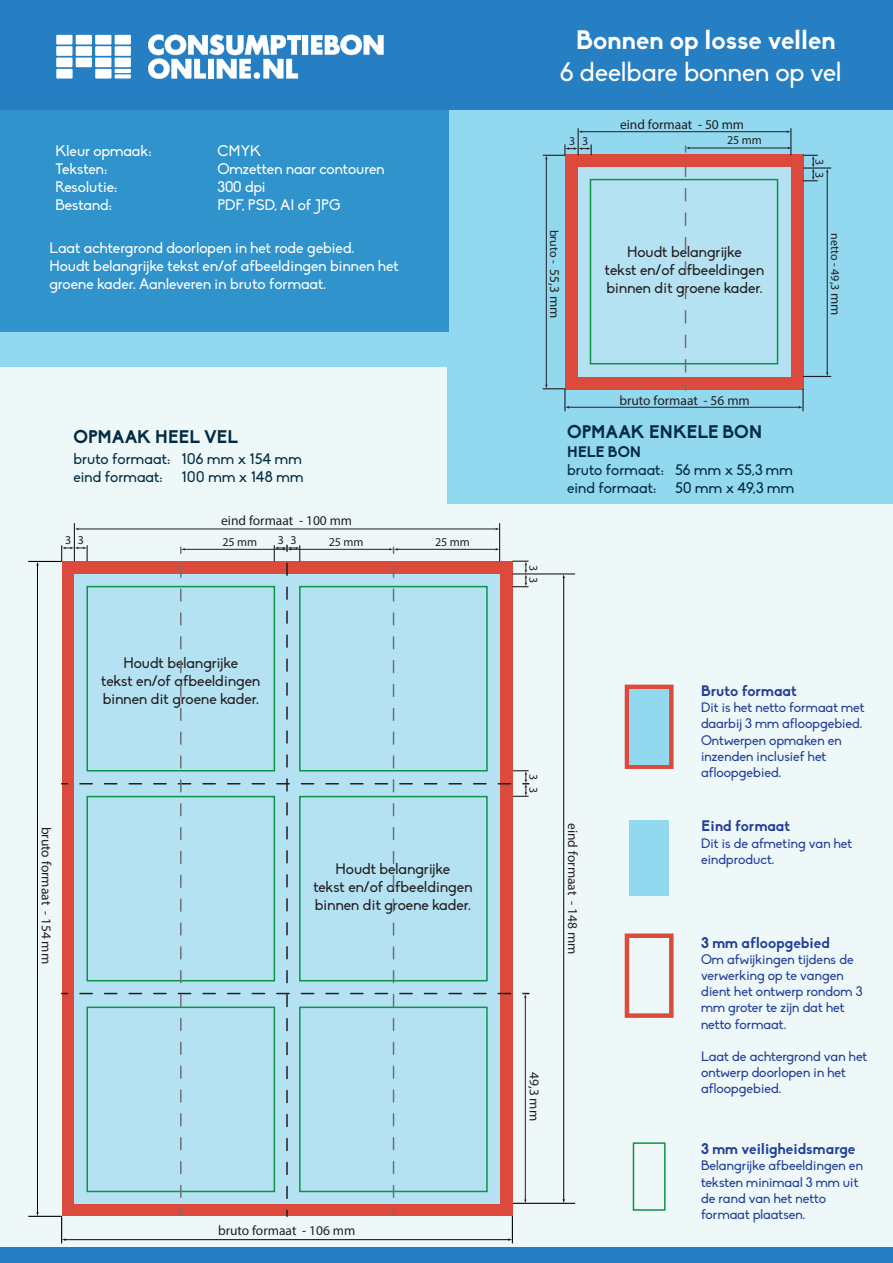
<style>
.page{position:relative;width:893px;height:1263px;background:#fff}
.page>*{position:absolute;margin:0;border:0;box-sizing:border-box;transform-origin:0 0}
.t1{font:26.25px "Biko";color:#fff}
.t2{font:700 26.25px "Biko";color:#fff}
.t3{font:700 18px "Biko";letter-spacing:-.005em;color:#032c44}
.t4{font:15px/18px "Biko";color:#fff}
.t5{font:15px/18px "Biko";color:#231f20;text-align:center}
.t6{font:15px/18px "Biko";letter-spacing:.01em;color:#032c44}
.t7{font:700 15px "Biko";color:#223f99}
.t8{font:700 15px "Biko";letter-spacing:.005em;color:#032c44}
.t9{font:13.5px/16.2px "Biko";color:#223f99}
.t10{font:13.5px "Myriad Pro";color:#231f20}
.t11{font:12px "Myriad Pro";color:#231f20}
.s1{font-size:13.5px}
</style>
<div class="page">
<div style="left:0;top:359px;width:893px;height:904px;background:#eff8f8"></div>
<div style="left:0;top:109px;width:893px;height:257px;background:#92d8ef"></div>
<div style="left:447px;top:175px;width:446px;height:328px;background:#92d8ef"></div>
<div style="left:0;top:109px;width:449px;height:222px;background:#3093cc"></div>
<div style="left:0;top:0;width:893px;height:109px;background:#277fc3"></div>
<div style="left:56px;top:69px;width:17px;height:10px;background:#fff"></div>
<div style="left:95px;top:69px;width:17px;height:10px;background:#fff"></div>
<div style="left:56px;top:58px;width:16px;height:9px;background:#fff"></div>
<div style="left:76px;top:58px;width:16px;height:9px;background:#fff"></div>
<div style="left:95px;top:58px;width:16px;height:9px;background:#fff"></div>
<div style="left:115px;top:58px;width:16px;height:9px;background:#fff"></div>
<div style="left:56px;top:46px;width:16px;height:10px;background:#fff"></div>
<div style="left:76px;top:46px;width:16px;height:10px;background:#fff"></div>
<div style="left:95px;top:46px;width:16px;height:10px;background:#fff"></div>
<div style="left:115px;top:46px;width:16px;height:10px;background:#fff"></div>
<div style="left:56px;top:35px;width:16px;height:10px;background:#fff"></div>
<div style="left:76px;top:35px;width:16px;height:10px;background:#fff"></div>
<div style="left:95px;top:35px;width:16px;height:10px;background:#fff"></div>
<div style="left:115px;top:35px;width:16px;height:10px;background:#fff"></div>
<div style="left:115px;top:74px;width:16px;height:5px;background:#fff"></div>
<hr style="left:115px;top:69px;width:16px;height:4px;background:#fff">
<svg style="left:148px;top:34px;width:236px;height:45px"></svg>
<div style="left:0;top:1247px;width:893px;height:16px;background:#277fc3"></div>
<div style="left:565px;top:154px;width:238px;height:235px;background:#dc4a3d"></div>
<hr style="left:827px;top:171px;width:1px;height:203px;background:#231f20">
<hr style="left:546px;top:158px;width:1px;height:228px;background:#231f20">
<hr style="left:581px;top:131px;width:207px;height:1px;background:#231f20">
<svg style="left:803px;top:155px;width:15px;height:26px"></svg>
<hr style="left:803px;top:167px;width:28px;height:2px;background:#231f20">
<svg style="left:543px;top:128px;width:49px;height:32px"></svg>
<div style="left:578px;top:167px;width:212px;height:209px;background:#b4e2f3"></div>
<div style="left:590px;top:179px;width:188px;height:185px;border:2px solid #0d9344"></div>
<svg style="left:803px;top:372px;width:28px;height:5px"></svg>
<hr style="left:802px;top:389px;width:2px;height:22px;background:#231f20">
<hr style="left:568px;top:407px;width:232px;height:1px;background:#231f20">
<svg style="left:543px;top:384px;width:26px;height:27px"></svg>
<svg style="left:798px;top:406px;width:5px;height:3px"></svg>
<hr style="left:563px;top:577px;width:1px;height:623px;background:#030505">
<hr style="left:28px;top:1216px;width:34px;height:1px;background:#030505">
<hr style="left:512px;top:1203px;width:63px;height:1px;background:#030505">
<hr style="left:37px;top:564px;width:1px;height:649px;background:#030505">
<svg style="left:625px;top:933px;width:49px;height:85px"></svg>
<div style="left:629px;top:820px;width:40px;height:76px;background:#92d8ef"></div>
<div style="left:633px;top:1142px;width:33px;height:69px;border:2px solid #0d9344"></div>
<svg style="left:625px;top:685px;width:49px;height:84px"></svg>
<div style="left:629px;top:689px;width:40px;height:75px;background:#92d8ef"></div>
<hr style="left:28px;top:561px;width:34px;height:1px;background:#030505">
<hr style="left:512px;top:573px;width:63px;height:1px;background:#231f20">
<hr style="left:74px;top:523px;width:1px;height:38px;background:#231f20">
<hr style="left:499px;top:523px;width:1px;height:38px;background:#231f20">
<hr style="left:77px;top:529px;width:420px;height:1px;background:#231f20">
<hr style="left:688px;top:148px;width:101px;height:1px;background:#231f20">
<svg style="left:787px;top:128px;width:5px;height:27px"></svg>
<svg style="left:685px;top:146px;width:5px;height:6px"></svg>
<svg style="left:685px;top:164px;width:1px;height:213px"></svg>
<svg style="left:61px;top:545px;width:468px;height:698px;background:#b8d3de"></svg>
<p class="t4" style="left:55px;top:142px;width:98px">Kleur opmaak:</p>
<p class="t4" style="left:217px;top:142px;width:45px">CMYK</p>
<p class="t4" style="left:55px;top:160px;width:53px">Teksten:</p>
<p class="t4" style="left:217px;top:160px;width:169px">Omzetten naar contouren</p>
<p class="t4" style="left:55px;top:178px;width:63px">Resolutie:</p>
<p class="t4" style="left:217px;top:178px;width:50px">300 dpi</p>
<p class="t4" style="left:55px;top:196px;width:58px">Bestand:</p>
<p class="t4" style="left:217px;top:196px;width:125px">PDF, PSD, AI of JPG</p>
<p class="t4" style="left:49px;top:239px;width:351px">Laat achtergrond doorlopen in het rode gebied.<br>Houdt belangrijke tekst en/of afbeeldingen binnen het groene kader. Aanleveren in bruto formaat.</p>
<h2 class="t3" style="left:73px;top:426px;width:166px">OPMAAK HEEL VEL</h2>
<p class="t6" style="left:73px;top:451px;width:231px">bruto formaat: 106 mm x 154 mm eind formaat: 100 mm x 148 mm</p>
<p class="t10" style="left:221px;top:512px;width:133px">eind formaat - 100 mm</p>
<p class="t11" style="left:65px;top:533px;width:20px">3 3</p>
<p class="t11" style="left:278px;top:533px;width:20px">3 3</p>
<p class="t11" style="left:222px;top:534px;width:36px">25 mm</p>
<p class="t11" style="left:329px;top:534px;width:36px">25 mm</p>
<p class="t11" style="left:435px;top:534px;width:36px">25 mm</p>
<p class="t10" style="left:55px;top:826px;width:139px;rotate:90deg">bruto formaat - 154 mm</p>
<p class="t5" style="left:101px;top:654px;width:161px">Houdt belangrijke<br>tekst en/of afbeeldingen binnen dit groene kader.</p>
<p class="t5" style="left:313px;top:860px;width:161px">Houdt belangrijke<br>tekst en/of afbeeldingen binnen dit groene kader.</p>
<p class="t10" style="left:218px;top:1222px;width:139px">bruto formaat - 106 mm</p>
<h1 class="t2" style="left:576px;top:24px;width:261px">Bonnen op losse vellen</h1>
<h1 class="t1" style="left:560px;top:57px;width:283px">6 deelbare bonnen op vel</h1>
<p class="t11" style="left:569px;top:134px;width:21px">3 3</p>
<p class="t10" style="left:620px;top:116px;width:126px">eind formaat - 50 mm</p>
<p class="t11" style="left:727px;top:133px;width:36px">25 mm</p>
<p class="t11" style="left:562px;top:230px;width:90px;rotate:90deg">bruto - <span class="s1">55,3 mm</span></p>
<p class="t5" style="left:605px;top:243px;width:161px">Houdt belangrijke<br>tekst en/of afbeeldingen binnen dit groene kader.</p>
<p class="t11" style="left:827px;top:159px;width:8px;rotate:90deg">3</p>
<p class="t11" style="left:827px;top:172px;width:8px;rotate:90deg">3</p>
<p class="t11" style="left:843px;top:233px;width:83px;rotate:90deg">netto - 49,3 <span class="s1">mm</span></p>
<p class="t11" style="left:541px;top:565px;width:8px;rotate:90deg">3</p>
<p class="t11" style="left:541px;top:577px;width:8px;rotate:90deg">3</p>
<p class="t10" style="left:619px;top:392px;width:132px">bruto formaat - 56 mm</p>
<h2 class="t3" style="left:567px;top:421px;width:197px">OPMAAK ENKELE BON</h2>
<p class="t8" style="left:567px;top:443px;width:76px">HELE BON</p>
<p class="t6" style="left:567px;top:461px;width:228px">bruto formaat: 56 mm x 55,3 mm eind formaat: 50 mm x 49,3 mm</p>
<p class="t11" style="left:541px;top:774px;width:8px;rotate:90deg">3</p>
<p class="t11" style="left:541px;top:787px;width:8px;rotate:90deg">3</p>
<p class="t10" style="left:581px;top:823px;width:133px;rotate:90deg">eind formaat - 148 mm</p>
<p class="t10" style="left:543px;top:1072px;width:50px;rotate:90deg">49,3 mm</p>
<p class="t7" style="left:701px;top:682px;width:98px">Bruto formaat</p>
<p class="t9" style="left:701px;top:700px;width:165px">Dit is het netto formaat met daarbij 3 mm afloopgebied.<br>Ontwerpen opmaken en inzenden inclusief het afloopgebied.</p>
<p class="t7" style="left:701px;top:817px;width:91px">Eind formaat</p>
<p class="t9" style="left:701px;top:835px;width:153px">Dit is de afmeting van het eindproduct.</p>
<p class="t7" style="left:701px;top:933px;width:130px">3 mm afloopgebied</p>
<p class="t9" style="left:701px;top:951px;width:163px">Om afwijkingen tijdens de verwerking op te vangen dient het ontwerp rondom 3 mm groter te zijn dat het netto formaat.</p>
<p class="t9" style="left:701px;top:1048px;width:168px">Laat de achtergrond van het ontwerp doorlopen in het afloopgebied.</p>
<p class="t7" style="left:701px;top:1140px;width:156px">3 mm veiligheidsmarge</p>
<p class="t9" style="left:701px;top:1158px;width:163px">Belangrijke afbeeldingen en teksten minimaal 3 mm uit de rand van het netto formaat plaatsen.</p>
</div>
